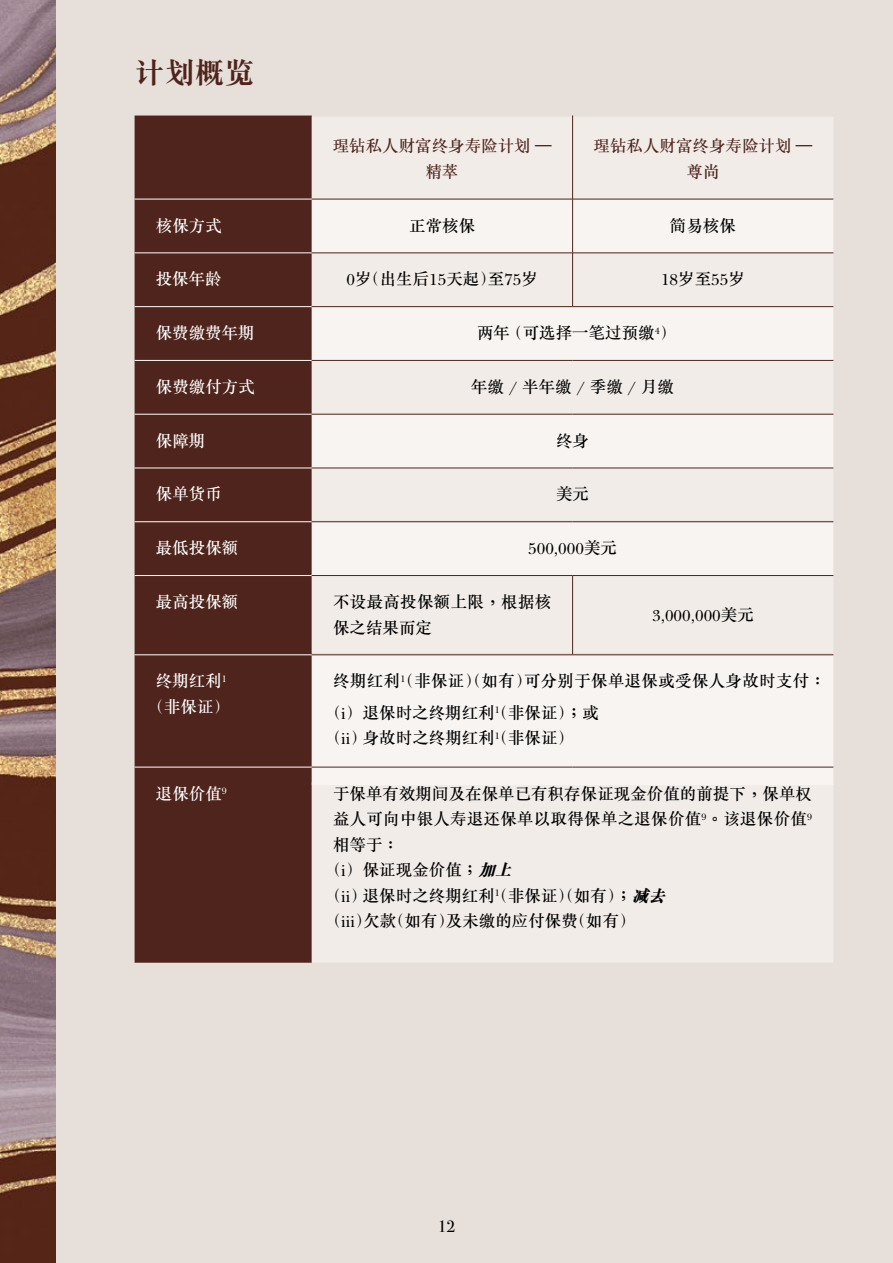
<style>
.page{position:relative;width:893px;height:1263px;background:#e7dfd9}
.page>*{position:absolute;margin:0;border:0;box-sizing:border-box;transform-origin:0 0}
.t1{font:700 30px "M Sung HKS";color:#4e241c}
.t2{font:500 16.5px/25.5px "M Sung HKS";color:#000}
.t3{font:500 16.5px/25.5px "M Sung HKS";letter-spacing:.02em;color:#000}
.t4{font:500 16.5px/25.5px "M Sung HKS";color:#fff}
.t5{font:500 16.5px/25.5px "M Sung HKS";color:#4e241c;text-align:center}
.t6{font:16.5px "Bodoni Svty Two ITCTT";color:#000}
.s1{font-weight:800;font-style:italic}
</style>
<div class="page">
<img style="left:0;top:0;width:55px;height:1263px">
<div style="left:135px;top:116px;width:177px;height:847px;background:#4e241c"></div>
<div style="left:312px;top:117px;width:521px;height:845px;background:#f1ece8"></div>
<svg style="left:312px;top:200px;width:521px;height:585px;fill:#f7f4f1"></svg>
<hr style="left:135px;top:199px;width:177px;height:1px;background:#fff">
<hr style="left:135px;top:253px;width:177px;height:1px;background:#fff">
<hr style="left:135px;top:306px;width:177px;height:1px;background:#fff">
<hr style="left:135px;top:360px;width:177px;height:1px;background:#fff">
<hr style="left:135px;top:414px;width:177px;height:1px;background:#fff">
<hr style="left:135px;top:468px;width:177px;height:1px;background:#fff">
<hr style="left:135px;top:521px;width:177px;height:1px;background:#fff">
<hr style="left:135px;top:575px;width:177px;height:1px;background:#fff">
<hr style="left:135px;top:654px;width:177px;height:1px;background:#fff">
<hr style="left:135px;top:767px;width:177px;height:1px;background:#fff">
<hr style="left:572px;top:116px;width:1px;height:83px;background:#4e241c">
<hr style="left:312px;top:199px;width:261px;height:1px;background:#4e241c">
<hr style="left:573px;top:199px;width:260px;height:1px;background:#4e241c">
<hr style="left:572px;top:199px;width:1px;height:54px;background:#4e241c">
<hr style="left:312px;top:253px;width:261px;height:1px;background:#4e241c">
<hr style="left:573px;top:253px;width:260px;height:1px;background:#4e241c">
<hr style="left:572px;top:253px;width:1px;height:53px;background:#4e241c">
<hr style="left:312px;top:306px;width:261px;height:1px;background:#4e241c">
<hr style="left:573px;top:306px;width:260px;height:1px;background:#4e241c">
<hr style="left:312px;top:360px;width:261px;height:1px;background:#4e241c">
<hr style="left:573px;top:360px;width:260px;height:1px;background:#4e241c">
<hr style="left:312px;top:414px;width:261px;height:1px;background:#4e241c">
<hr style="left:573px;top:414px;width:260px;height:1px;background:#4e241c">
<hr style="left:312px;top:468px;width:261px;height:1px;background:#4e241c">
<hr style="left:573px;top:468px;width:260px;height:1px;background:#4e241c">
<hr style="left:312px;top:521px;width:261px;height:1px;background:#4e241c">
<hr style="left:573px;top:521px;width:260px;height:1px;background:#4e241c">
<hr style="left:312px;top:575px;width:261px;height:1px;background:#4e241c">
<hr style="left:573px;top:575px;width:260px;height:1px;background:#4e241c">
<hr style="left:572px;top:576px;width:1px;height:79px;background:#4e241c">
<hr style="left:312px;top:654px;width:261px;height:1px;background:#4e241c">
<hr style="left:573px;top:654px;width:260px;height:1px;background:#4e241c">
<hr style="left:312px;top:767px;width:261px;height:1px;background:#4e241c">
<hr style="left:573px;top:767px;width:260px;height:1px;background:#4e241c">
<h1 class="t1" style="left:135px;top:52px;width:121px">計劃概覽</h1>
<p class="t5" style="left:333px;top:133px;width:220px">瑆鑽私人財富終身壽險計劃 –精萃</p>
<p class="t5" style="left:594px;top:133px;width:220px">瑆鑽私人財富終身壽險計劃 –尊尚</p>
<p class="t4" style="left:156px;top:212px;width:67px">核保方式</p>
<p class="t2" style="left:409px;top:212px;width:67px">正常核保</p>
<p class="t2" style="left:670px;top:212px;width:67px">簡易核保</p>
<p class="t4" style="left:156px;top:266px;width:67px">投保年齡</p>
<p class="t2" style="left:346px;top:266px;width:193px">0歲(出生後15天起)至75歲</p>
<p class="t2" style="left:661px;top:266px;width:85px">18歲至55歲</p>
<p class="t4" style="left:156px;top:320px;width:100px">保費繳費年期</p>
<p class="t2" style="left:477px;top:320px;width:192px">兩年 (可選擇一筆過預繳<sup>4</sup>)</p>
<p class="t4" style="left:156px;top:374px;width:100px">保費繳付方式</p>
<p class="t2" style="left:471px;top:374px;width:204px">年繳/半年繳/季繳/月繳</p>
<p class="t4" style="left:156px;top:427px;width:51px">保障期</p>
<p class="t2" style="left:556px;top:427px;width:34px">終身</p>
<p class="t4" style="left:156px;top:481px;width:67px">保單貨幣</p>
<p class="t2" style="left:556px;top:481px;width:34px">美元</p>
<p class="t4" style="left:156px;top:535px;width:84px">最低投保額</p>
<p class="t2" style="left:528px;top:535px;width:90px">500,000美元</p>
<p class="t4" style="left:156px;top:589px;width:84px">最高投保額</p>
<p class="t3" style="left:333px;top:589px;width:220px">不設最高投保額上限，根據核保之結果而定</p>
<p class="t2" style="left:652px;top:601px;width:103px">3,000,000美元</p>
<p class="t4" style="left:156px;top:668px;width:73px">終期紅利<sup>1 </sup>(非保證)</p>
<p class="t3" style="left:333px;top:665px;width:495px;line-height:31.5px">終期紅利<sup>1</sup>(非保證)(如有)可分別於保單退保或受保人身故時支付：(i) 退保時之終期紅利<sup>1</sup>(非保證)；或</p>
<p class="t2" style="left:333px;top:725px;width:234px">(ii) 身故時之終期紅利<sup>1</sup>(非保證)</p>
<p class="t4" style="left:156px;top:780px;width:73px">退保價值<sup>9</sup></p>
<p class="t2" style="left:333px;top:780px;width:481px">於保單有效期間及在保單已有積存保證現金價值的前提下，保單權益人可向中銀人壽退還保單以取得保單之退保價值<sup>9</sup>。該退保價值<sup>9</sup>相等於：<br>(i) 保證現金價值；<span class="s1">加上<br></span>(ii) 退保時之終期紅利<sup>1</sup>(非保證)(如有)；<span class="s1">減去<br></span>(iii)欠款(如有)及未繳的應付保費(如有)</p>
<p class="t6" style="left:438px;top:1212px;width:19px">12</p>
</div>
